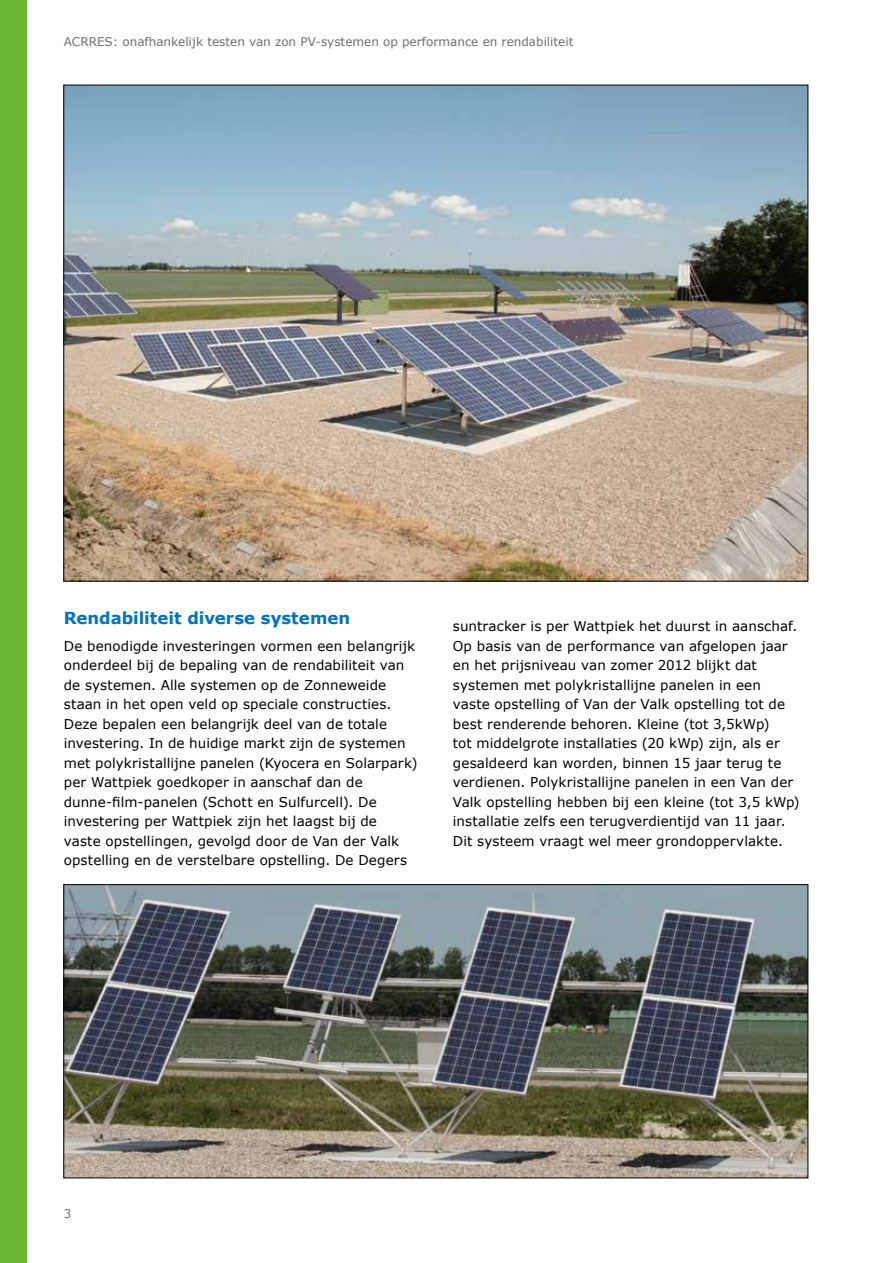
<style>
.page{position:relative;width:893px;height:1263px;background:#fff}
.page>*{position:absolute;margin:0;border:0;box-sizing:border-box;transform-origin:0 0}
.t1{font:700 16.5px "Verdana";color:#0073bc}
.t2{font:13.5px/19.5px "Verdana";letter-spacing:.005em;color:#000}
.t3{font:12px "Verdana";color:#706f6f}
</style>
<div class="page">
<div style="left:0;top:0;width:27px;height:1263px;background:#6cb535"></div>
<img style="left:65px;top:87px;width:741px;height:492px">
<img style="left:65px;top:886px;width:741px;height:290px">
<p class="t3" style="left:64px;top:33px;width:511px">ACRRES: onafhankelijk testen van zon PV-systemen op performance en rendabiliteit</p>
<p class="t1" style="left:64px;top:606px;width:288px">Rendabiliteit diverse systemen</p>
<p class="t2" style="left:64px;top:636px;width:355px">De benodigde investeringen vormen een belangrijk onderdeel bij de bepaling van de rendabiliteit van de systemen. Alle systemen op de Zonneweide staan in het open veld op speciale constructies.<br>Deze bepalen een belangrijk deel van de totale investering. In de huidige markt zijn de systemen met polykristallijne panelen (Kyocera en Solarpark) per Wattpiek goedkoper in aanschaf dan de dunne-film-panelen (Schott en Sulfurcell). De investering per Wattpiek zijn het laagst bij de<br>vaste opstellingen, gevolgd door de Van der Valk opstelling en de verstelbare opstelling. De Degers</p>
<p class="t2" style="left:453px;top:616px;width:348px">suntracker is per Wattpiek het duurst in aanschaf.<br>Op basis van de performance van afgelopen jaar en het prijsniveau van zomer 2012 blijkt dat systemen met polykristallijne panelen in een vaste opstelling of Van der Valk opstelling tot de best renderende behoren. Kleine (tot 3,5kWp)<br>tot middelgrote installaties (20 kWp) zijn, als er gesaldeerd kan worden, binnen 15 jaar terug te verdienen. Polykristallijne panelen in een Van der Valk opstelling hebben bij een kleine (tot 3,5 kWp) installatie zelfs een terugverdientijd van 11 jaar.<br>Dit systeem vraagt wel meer grondoppervlakte.</p>
<p class="t3" style="left:64px;top:1206px;width:9px">3</p>
</div>
